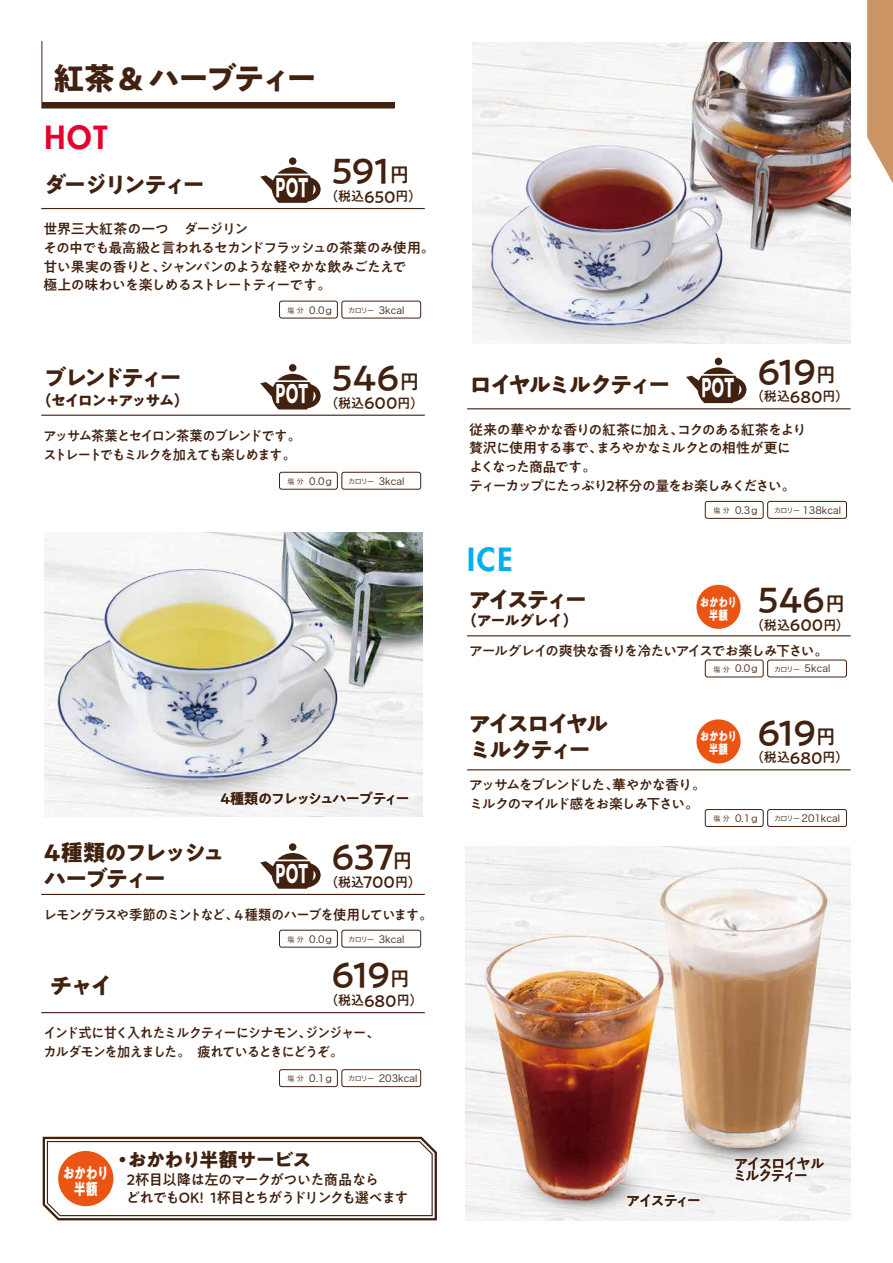
<style>
.page{position:relative;width:893px;height:1263px;background:#fff}
.page>*{position:absolute;margin:0;border:0;box-sizing:border-box;transform-origin:0 0}
.t1{font:500 35.25px "PA1 Gothic Std";letter-spacing:-.03em;color:#41210f}
.t2{font:700 31.05px "PA1 Gothic Std";letter-spacing:-.1em;color:#41210f}
.t3{font:800 31.05px "Futura Std";color:#00afec}
.t4{font:800 31.05px "Futura Std";color:#e6002d}
.t5{font:700 26.1px "PA1 Gothic Std";letter-spacing:-.005em;color:#fff;scale:.6 1}
.t6{font:700 22.5px/25.5px "PA1 Gothic Std";letter-spacing:-.12em;color:#41210f}
.t7{font:700 22.5px "PA1 Gothic Std";letter-spacing:-.15em;color:#41210f}
.t8{font:700 19.5px "PA1 Gothic Std";letter-spacing:-.06em;color:#41210f}
.t9{font:500 19.5px "PA1 Gothic Std";color:#41210f}
.t10{font:700 16.05px/16px "PA1 Gothic Std";letter-spacing:-.04em;color:#fff;text-align:center;scale:.75 1}
.t11{font:700 15px "PA1 Gothic Std";letter-spacing:-.12em;color:#41210f}
.t12{font:700 15px "PA1 Gothic Std";letter-spacing:-.09em;color:#41210f}
.t13{font:500 14.55px/18px "PA1 Gothic Std";letter-spacing:-.07em;color:#41210f}
.t14{font:500 14.55px "PA1 Gothic Std";letter-spacing:-.095em;color:#41210f}
.t15{font:500 14.55px/11.6px "PA1 Gothic Std";letter-spacing:-.125em;color:#41210f}
.t16{font:500 13.95px/18.6px "PA1 Gothic Std";letter-spacing:-.08em;color:#41210f;scale:.95 1}
.t17{font:500 13.95px/18.6px "PA1 Gothic Std";letter-spacing:-.08em;color:#41210f}
.t18{font:500 13.95px/18.6px "PA1 Gothic Std";letter-spacing:-.06em;color:#41210f}
.t19{font:500 13.95px/18.6px "PA1 Gothic Std";letter-spacing:-.1em;color:#41210f}
.t20{font:500 13.05px "PA1 Gothic Std";letter-spacing:.01em;color:#41210f}
.t21{font:700 12.75px/12.8px "PA1 Gothic Std";letter-spacing:-.03em;color:#fff;text-align:center;scale:.75 1}
.t22{font:9.9px "Hira Kaku Std W3";color:#41210f}
.s1{font-size:19.5px}
.s2{font-size:16.2px}
.s3{font-size:7.05px}
.s4{font-size:26.1px;color:#fff}
</style>
<div class="page">
<img style="left:465px;top:847px;width:386px;height:373px">
<img style="left:44px;top:533px;width:378px;height:283px">
<div style="left:705px;top:660px;width:59px;height:17px;border:1px solid #41210f;border-radius:2px"></div>
<div style="left:767px;top:660px;width:80px;height:17px;border:1px solid #41210f;border-radius:2px"></div>
<hr style="left:467px;top:635px;width:384px;height:1px;background:#41210f">
<div style="left:705px;top:809px;width:59px;height:18px;border:1px solid #41210f;border-radius:2px"></div>
<div style="left:767px;top:809px;width:80px;height:18px;border:1px solid #41210f;border-radius:2px"></div>
<hr style="left:467px;top:769px;width:384px;height:1px;background:#41210f">
<div style="left:705px;top:501px;width:59px;height:18px;border:1px solid #41210f;border-radius:2px"></div>
<div style="left:767px;top:501px;width:80px;height:18px;border:1px solid #41210f;border-radius:2px"></div>
<img style="left:473px;top:43px;width:378px;height:300px">
<div style="left:279px;top:1069px;width:59px;height:18px;border:1px solid #41210f;border-radius:2px"></div>
<div style="left:341px;top:1069px;width:80px;height:18px;border:1px solid #41210f;border-radius:2px"></div>
<div style="left:279px;top:301px;width:59px;height:17px;border:1px solid #41210f;border-radius:2px"></div>
<div style="left:341px;top:301px;width:80px;height:17px;border:1px solid #41210f;border-radius:2px"></div>
<hr style="left:41px;top:208px;width:384px;height:1px;background:#41210f">
<div style="left:289px;top:157px;width:7px;height:8px;background:#41210f;border-radius:50%"></div>
<svg style="left:260px;top:167px;width:61px;height:36px"></svg>
<hr style="left:467px;top:408px;width:384px;height:1px;background:#41210f">
<div style="left:715px;top:358px;width:7px;height:7px;background:#41210f;border-radius:50%"></div>
<svg style="left:686px;top:367px;width:60px;height:36px"></svg>
<hr style="left:41px;top:415px;width:384px;height:1px;background:#41210f">
<div style="left:289px;top:364px;width:7px;height:8px;background:#41210f;border-radius:50%"></div>
<svg style="left:260px;top:374px;width:61px;height:35px"></svg>
<div style="left:696px;top:585px;width:44px;height:44px;background:#ea5514;border-radius:50%"></div>
<div style="left:696px;top:719px;width:44px;height:44px;background:#ea5514;border-radius:50%"></div>
<svg style="left:42px;top:1136px;width:395px;height:85px"></svg>
<div style="left:58px;top:1151px;width:55px;height:55px;background:#ea5514;border-radius:50%"></div>
<div style="left:279px;top:472px;width:59px;height:18px;border:1px solid #41210f;border-radius:2px"></div>
<div style="left:341px;top:472px;width:80px;height:18px;border:1px solid #41210f;border-radius:2px"></div>
<hr style="left:41px;top:894px;width:384px;height:1px;background:#41210f">
<div style="left:289px;top:843px;width:7px;height:8px;background:#41210f;border-radius:50%"></div>
<svg style="left:260px;top:853px;width:61px;height:36px"></svg>
<div style="left:279px;top:930px;width:59px;height:17px;border:1px solid #41210f;border-radius:2px"></div>
<div style="left:341px;top:930px;width:80px;height:17px;border:1px solid #41210f;border-radius:2px"></div>
<hr style="left:41px;top:1012px;width:384px;height:1px;background:#41210f">
<svg style="left:41px;top:41px;width:354px;height:68px"></svg>
<div style="left:42px;top:103px;width:353px;height:5px;background:#41210f"></div>
<svg style="left:867px;top:0;width:26px;height:183px;background:#d1a278"></svg>
<h2 class="t2" style="left:54px;top:59px;width:265px">紅茶 &amp; ハーブティー</h2>
<h2 class="t4" style="left:44px;top:118px;width:64px">HOT</h2>
<h3 class="t6" style="left:44px;top:174px;width:163px">ダージリンティー</h3>
<h3 class="t5" style="left:276px;top:170px;width:57px">POT</h3>
<h1 class="t1" style="left:332px;top:150px;width:79px">591<span class="s1">円</span></h1>
<p class="t20" style="left:325px;top:188px;width:98px">（税込<span class="s2">650</span>円）</p>
<p class="t18" style="left:43px;top:221px;width:393px">世界三大紅茶の一つ　ダージリン　<br>その中でも最高級と言われるセカンドフラッシュの茶葉のみ使用。甘い果実の香りと、シャンパンのような軽やかな飲みごたえで<br>極上の味わいを楽しめるストレートティーです。</p>
<h3 class="t7" style="left:44px;top:364px;width:140px">ブレンドティー</h3>
<p class="t11" style="left:36px;top:391px;width:155px">（セイロン＋アッサム）</p>
<p class="t22" style="left:288px;top:302px;width:48px"><span class="s3">塩 分</span> 0.0ｇ</p>
<p class="t22" style="left:348px;top:302px;width:58px"><span class="s3">カロリー</span> 3kcal</p>
<h3 class="t5" style="left:276px;top:377px;width:57px">POT</h3>
<h1 class="t1" style="left:332px;top:357px;width:69px">546</h1>
<h3 class="t9" style="left:400px;top:370px;width:21px">円</h3>
<p class="t20" style="left:325px;top:395px;width:100px">（税込<span class="s2">600</span>円）</p>
<p class="t16" style="left:43px;top:428px;width:273px">アッサム茶葉とセイロン茶葉のブレンドです。ストレートでもミルクを加えても楽しめます。</p>
<p class="t22" style="left:288px;top:473px;width:48px"><span class="s3">塩 分</span> 0.0ｇ</p>
<p class="t22" style="left:348px;top:473px;width:58px"><span class="s3">カロリー</span> 3kcal</p>
<p class="t14" style="left:220px;top:790px;width:191px">4種類のフレッシュハーブティー</p>
<h3 class="t6" style="left:44px;top:843px;width:183px">4種類のフレッシュハーブティー</h3>
<h3 class="t5" style="left:276px;top:856px;width:57px">POT</h3>
<h1 class="t1" style="left:332px;top:836px;width:82px">637<span class="s1">円</span></h1>
<p class="t20" style="left:325px;top:874px;width:97px">（税込<span class="s2">700</span>円）</p>
<p class="t16" style="left:43px;top:907px;width:411px">レモングラスや季節のミントなど、４種類のハーブを使用しています。</p>
<h3 class="t6" style="left:50px;top:975px;width:65px">チャイ</h3>
<p class="t22" style="left:288px;top:931px;width:48px"><span class="s3">塩 分</span> 0.0ｇ</p>
<p class="t22" style="left:348px;top:931px;width:58px"><span class="s3">カロリー</span> 3kcal</p>
<h1 class="t1" style="left:332px;top:954px;width:80px">619<span class="s1">円</span></h1>
<p class="t20" style="left:325px;top:992px;width:99px">（税込<span class="s2">680</span>円）</p>
<p class="t16" style="left:43px;top:1025px;width:356px">インド式に甘く入れたミルクティーにシナモン、ジンジャー、カルダモンを加えました。　疲れているときにどうぞ。</p>
<p class="t22" style="left:288px;top:1071px;width:48px"><span class="s3">塩 分</span> 0.1ｇ</p>
<p class="t22" style="left:348px;top:1071px;width:71px"><span class="s3">カロリー</span> 203kcal</p>
<p class="t10" style="left:63px;top:1166px;width:63px">おかわり半額</p>
<h3 class="t8" style="left:113px;top:1147px;width:200px">・おかわり半額サービス</h3>
<p class="t13" style="left:126px;top:1172px;width:284px">2杯目以降は左のマークがついた商品なら<br>どれでもOK! １杯目とちがうドリンクも選べます</p>
<h3 class="t6" style="left:470px;top:374px;width:266px">ロイヤルミルクティー <span class="s4">POT</span></h3>
<h1 class="t1" style="left:757px;top:350px;width:80px">619<span class="s1">円</span></h1>
<p class="t20" style="left:751px;top:388px;width:99px">（税込<span class="s2">680</span>円）</p>
<p class="t17" style="left:469px;top:421px;width:339px">従来の華やかな香りの紅茶に加え、コクのある紅茶をより贅沢に使用する事で、まろやかなミルクとの相性が更によくなった商品です。<br>ティーカップにたっぷり2杯分の量をお楽しみください。</p>
<p class="t22" style="left:713px;top:503px;width:48px"><span class="s3">塩 分</span> 0.3ｇ</p>
<p class="t22" style="left:774px;top:503px;width:69px"><span class="s3">カロリー</span> 138kcal</p>
<h2 class="t3" style="left:467px;top:540px;width:47px">ICE</h2>
<h3 class="t6" style="left:469px;top:589px;width:120px">アイスティー</h3>
<p class="t12" style="left:462px;top:610px;width:118px">（アールグレイ）</p>
<p class="t17" style="left:469px;top:643px;width:361px">アールグレイの爽快な香りを冷たいアイスでお楽しみ下さい。</p>
<p class="t22" style="left:713px;top:661px;width:48px"><span class="s3">塩 分</span> 0.0ｇ</p>
<p class="t22" style="left:774px;top:661px;width:58px"><span class="s3">カロリー</span> 5kcal</p>
<h3 class="t6" style="left:469px;top:714px;width:141px">アイスロイヤルミルクティー</h3>
<p class="t19" style="left:469px;top:777px;width:238px">アッサムをブレンドした、華やかな香り。ミルクのマイルド感をお楽しみ下さい。</p>
<p class="t22" style="left:713px;top:811px;width:48px"><span class="s3">塩 分</span> 0.1ｇ</p>
<p class="t22" style="left:774px;top:811px;width:68px"><span class="s3">カロリー</span> 201kcal</p>
<h1 class="t1" style="left:757px;top:579px;width:89px">546<span class="s1">円</span></h1>
<p class="t20" style="left:751px;top:617px;width:100px">（税込<span class="s2">600</span>円）</p>
<p class="t21" style="left:700px;top:597px;width:51px">おかわり半額</p>
<h1 class="t1" style="left:757px;top:712px;width:80px">619<span class="s1">円</span></h1>
<p class="t20" style="left:751px;top:750px;width:99px">（税込<span class="s2">680</span>円）</p>
<p class="t21" style="left:700px;top:732px;width:51px">おかわり半額</p>
<p class="t14" style="left:626px;top:1192px;width:76px">アイスティー</p>
<p class="t15" style="left:733px;top:1159px;width:93px">アイスロイヤルミルクティー</p>
</div>
